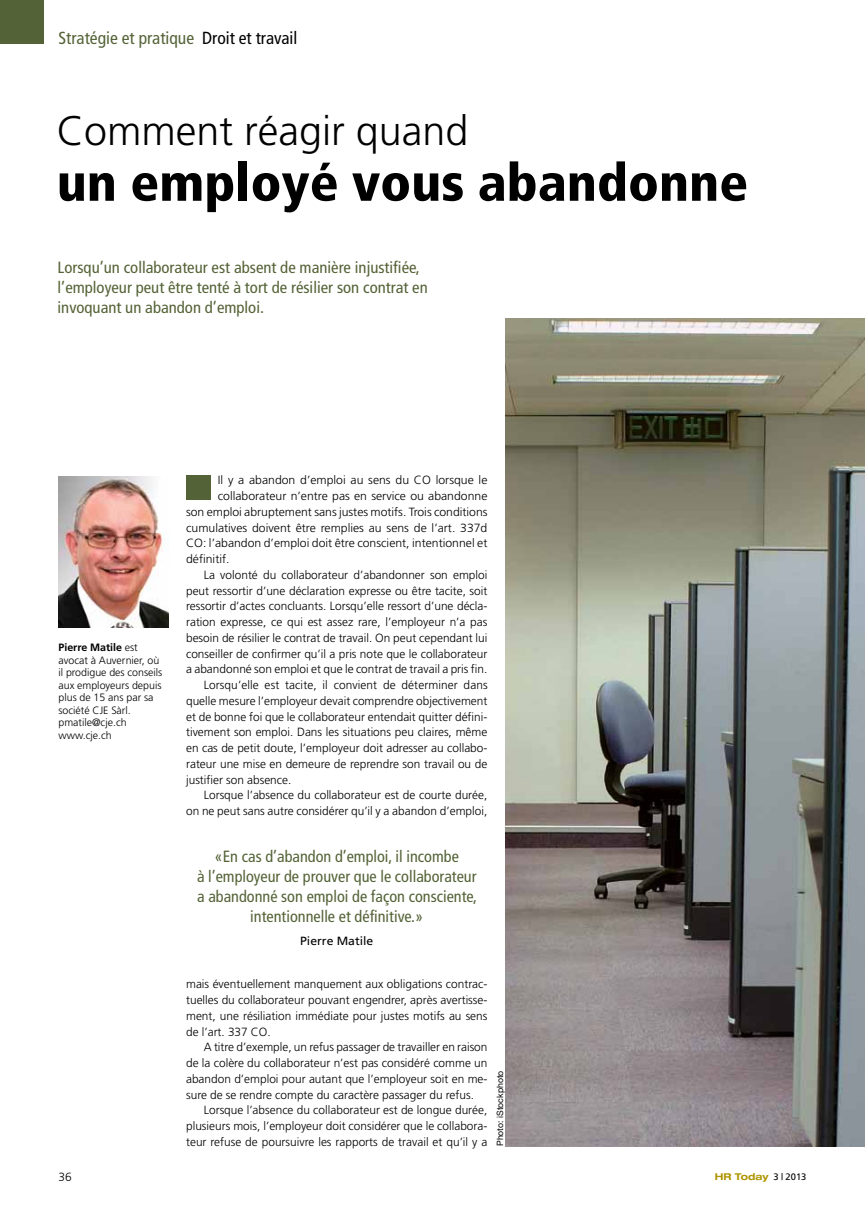
<style>
.page{position:relative;width:865px;height:1205px;background:#fff}
.page>*{position:absolute;margin:0;border:0;box-sizing:border-box;transform-origin:0 0}
.t1{font:900 condensed 52.5px "Frutiger";color:#000}
.t2{font:300 41.25px "Frutiger";color:#000}
.t3{font:condensed 17.5px "Frutiger";color:#546337}
.t4{font:condensed 16.25px/20px "Frutiger";color:#546337}
.t5{font:300 11.88px/15.8px "Frutiger";color:#000;text-align:justify}
.t6{font:11.88px "Frutiger";color:#000}
.t7{font:300 10.62px/12.5px "Frutiger";color:#000}
.t8{font:700 expanded 9.38px "Helvetica Neue LT";color:#af9500}
.t9{font:8.75px "Helvetica Neue LT";color:#000}
.s1{color:#000}
.s2{font-weight:700}
.s3{font-family:"Frutiger";font-weight:400;font-stretch:normal;color:#000}
</style>
<div class="page">
<div style="left:0;top:1px;width:44px;height:43px;background:#546337"></div>
<img style="left:58px;top:476px;width:110px;height:151px">
<div style="left:186px;top:475px;width:25px;height:25px;background:#546337"></div>
<img style="left:505px;top:318px;width:359px;height:828px">
<h3 class="t3" style="left:58px;top:27px;width:240px">Stratégie et pratique <span class="s1">Droit et travail</span></h3>
<h2 class="t2" style="left:57px;top:107px;width:413px">Comment réagir quand</h2>
<h1 class="t1" style="left:57px;top:151px;width:693px">un employé vous abandonne</h1>
<h3 class="t4" style="left:58px;top:258px;width:371px">Lorsqu’un collaborateur est absent de manière injustifiée, l’employeur peut être tenté à tort de résilier son contrat en invoquant un abandon d’emploi.</h3>
<p class="t7" style="left:58px;top:641px;width:105px"><span class="s2">Pierre Matile</span> est avocat à Auvernier, où il prodigue des conseils aux employeurs depuis plus de 15 ans par sa société CJE Sàrl. pmatile@cje.ch www.cje.ch</p>
<p class="t5" style="left:218px;top:472px;width:271px">Il y a abandon d’emploi au sens du CO lorsque le</p>
<p class="t5" style="left:218px;top:488px;width:271px">collaborateur n’entre pas en service ou abandonne</p>
<p class="t5" style="left:186px;top:504px;width:303px">son emploi abruptement sans justes motifs. Trois conditions</p>
<p class="t5" style="left:186px;top:520px;width:303px">cumulatives doivent être remplies au sens de l’art. 337d</p>
<p class="t5" style="left:186px;top:535px;width:303px">CO: l’abandon d’emploi doit être conscient, intentionnel et</p>
<p class="t5" style="left:186px;top:551px;width:45px">définitif.</p>
<p class="t5" style="left:204px;top:567px;width:285px">La volonté du collaborateur d’abandonner son emploi</p>
<p class="t5" style="left:186px;top:583px;width:303px">peut ressortir d’une déclaration expresse ou être tacite, soit</p>
<p class="t5" style="left:186px;top:598px;width:303px">ressortir d’actes concluants. Lorsqu’elle ressort d’une décla-</p>
<p class="t5" style="left:186px;top:614px;width:303px">ration expresse, ce qui est assez rare, l’employeur n’a pas</p>
<p class="t5" style="left:186px;top:630px;width:303px">besoin de résilier le contrat de travail. On peut cependant lui</p>
<p class="t5" style="left:186px;top:646px;width:303px">conseiller de confirmer qu’il a pris note que le collaborateur</p>
<p class="t5" style="left:186px;top:661px;width:303px">a abandonné son emploi et que le contrat de travail a pris fin.</p>
<p class="t5" style="left:204px;top:677px;width:285px">Lorsqu’elle est tacite, il convient de déterminer dans</p>
<p class="t5" style="left:186px;top:693px;width:303px">quelle mesure l’employeur devait comprendre objectivement</p>
<p class="t5" style="left:186px;top:709px;width:303px">et de bonne foi que le collaborateur entendait quitter défini-</p>
<p class="t5" style="left:186px;top:724px;width:303px">tivement son emploi. Dans les situations peu claires, même</p>
<p class="t5" style="left:186px;top:740px;width:303px">en cas de petit doute, l’employeur doit adresser au collabo-</p>
<p class="t5" style="left:186px;top:756px;width:303px">rateur une mise en demeure de reprendre son travail ou de</p>
<p class="t5" style="left:186px;top:771px;width:107px">justifier son absence.</p>
<p class="t5" style="left:204px;top:787px;width:285px">Lorsque l’absence du collaborateur est de courte durée,</p>
<p class="t5" style="left:186px;top:803px;width:303px">on ne peut sans autre considérer qu’il y a abandon d’emploi,</p>
<h3 class="t4" style="left:197px;top:846px;width:281px;text-align:center">«En cas d’abandon d’emploi, il incombe<br>à l’employeur de prouver que le collaborateur a abandonné son emploi de façon consciente, intentionnelle et définitive.»</h3>
<p class="t6" style="left:300px;top:933px;width:75px">Pierre Matile</p>
<p class="t5" style="left:186px;top:976px;width:303px">mais éventuellement manquement aux obligations contrac&shy;tuelles du collaborateur pouvant engendrer, après avertisse&shy;ment, une résiliation immédiate pour justes motifs au sens de l’art. 337 CO.</p>
<p class="t5" style="left:186px;top:1039px;width:303px;text-indent:18px">A titre d’exemple, un refus passager de travailler en raison de la colère du collaborateur n’est pas considéré comme un abandon d’emploi pour autant que l’employeur soit en me&shy;sure de se rendre compte du caractère passager du refus.</p>
<p class="t5" style="left:186px;top:1102px;width:303px;text-indent:18px">Lorsque l’absence du collaborateur est de longue durée, plusieurs mois, l’employeur doit considérer que le collabora&shy;teur refuse de poursuivre les rapports de travail et qu’il y a</p>
<p class="t9" style="left:495px;top:1146px;width:77px;rotate:-90deg">Photo: iStockphoto</p>
<p class="t5" style="left:58px;top:1168px;width:15px">36</p>
<p class="t8" style="left:715px;top:1171px;width:93px">HR Today <span class="s3">3 | 2013</span></p>
</div>
